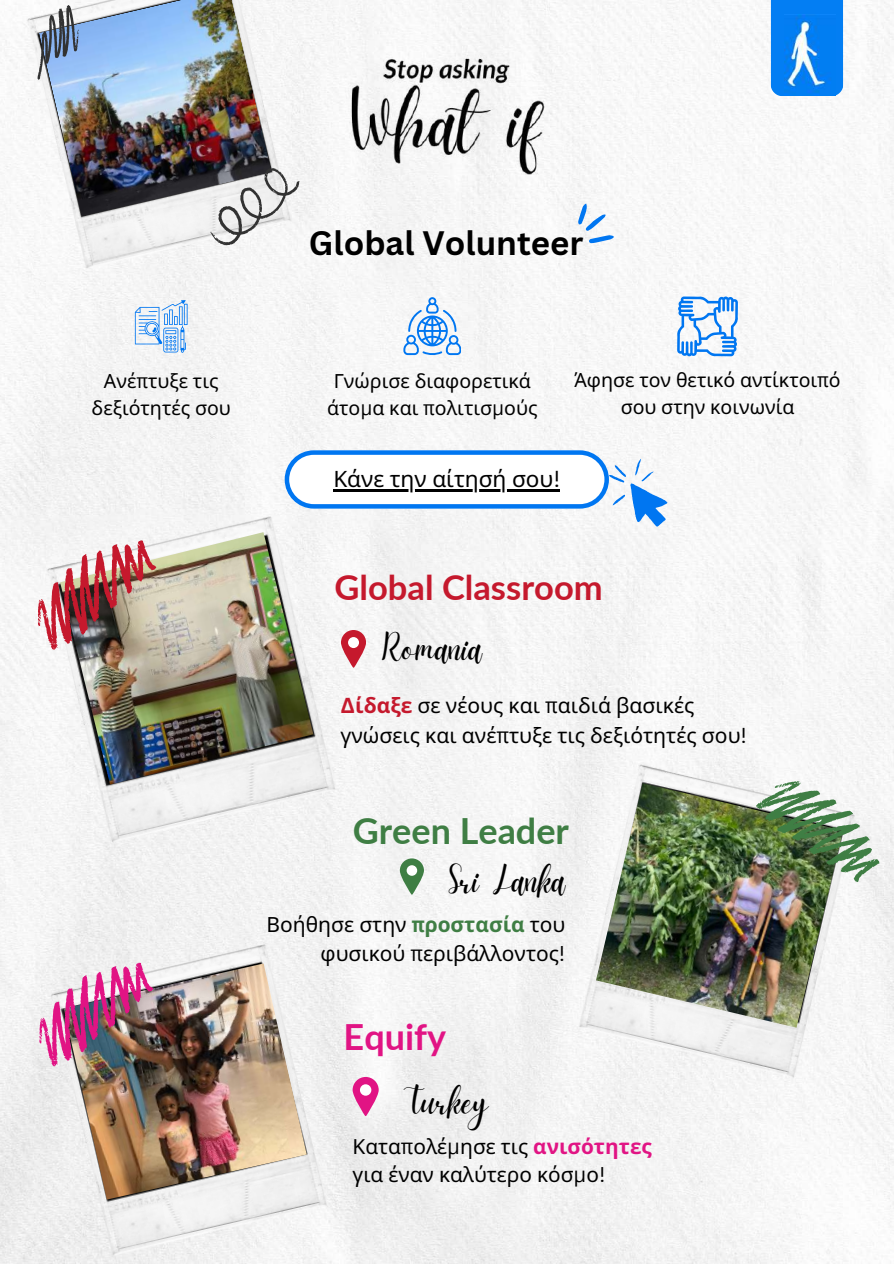
<style>
.page{position:relative;width:894px;height:1264px;background:#fff}
.page>*{position:absolute;margin:0;border:0;box-sizing:border-box;transform-origin:0 0}
.t1{font:38.7px "Daydream";color:#000}
.t2{font:38.55px "Daydream";color:#000}
.t3{font:38.25px "Daydream";color:#000}
.t4{font:700 36px "Lato";color:#3f7e44}
.t5{font:700 36px "Lato";color:#e11484}
.t6{font:700 34.5px "Lato";color:#c5192d}
.t7{font:700 33px "Canva Sans";color:#000}
.t8{font:22.5px "Noto Sans";color:#000}
.t9{font:21px/29.1px "Noto Sans";color:#000}
.t10{font:20.85px/29px "Noto Sans";color:#000;text-align:right}
.t11{font:20.7px/28.8px "Noto Sans";color:#000}
.t12{font:19.5px/27px "Noto Sans";color:#000;text-align:center}
.s1{font-family:"Canva Sans"}
.s2{font-family:"Canva Sans";font-weight:700;color:#c5192d}
.s3{font-weight:700;color:#c5192d}
.s4{font-family:"Canva Sans";font-weight:700;color:#3f7e44}
.s5{font-weight:700;color:#3f7e44}
.s6{font-weight:700;color:#e11484}
</style>
<div class="page">
<div style="left:0;top:0;width:893px;height:1263px;background:#f6f6f6"></div>
<svg style="left:578px;top:204px;width:35px;height:39px"></svg>
<svg style="left:284px;top:450px;width:383px;height:76px"></svg>
<hr style="left:333px;top:489px;width:227px;height:3px;background:#000">
<hr style="left:184px;top:304px;width:3px;height:21px;background:#0076f1">
<svg style="left:135px;top:300px;width:51px;height:53px"></svg>
<svg style="left:403px;top:297px;width:57px;height:59px"></svg>
<svg style="left:677px;top:296px;width:60px;height:60px"></svg>
<img style="left:26px;top:0;width:270px;height:272px">
<img style="left:39px;top:0;width:233px;height:216px">
<svg style="left:210px;top:168px;width:89px;height:77px"></svg>
<svg style="left:18px;top:0;width:77px;height:89px"></svg>
<div style="left:770px;top:0;width:73px;height:96px;background:#037ef3"></div>
<img style="left:784px;top:14px;width:51px;height:81px">
<svg style="left:352px;top:1076px;width:26px;height:40px"></svg>
<div style="left:360px;top:1084px;width:11px;height:11px;background:#fff;border-radius:50%"></div>
<svg style="left:341px;top:630px;width:24px;height:37px"></svg>
<div style="left:348px;top:637px;width:11px;height:11px;background:#fff;border-radius:50%"></div>
<svg style="left:400px;top:858px;width:23px;height:36px"></svg>
<div style="left:406px;top:865px;width:11px;height:10px;background:#fff;border-radius:50%"></div>
<img style="left:308px;top:0;width:276px;height:194px">
<img style="left:46px;top:513px;width:295px;height:332px">
<img style="left:60px;top:532px;width:253px;height:252px">
<img style="left:18px;top:522px;width:149px;height:132px">
<img style="left:576px;top:762px;width:284px;height:319px">
<img style="left:595px;top:783px;width:247px;height:244px">
<img style="left:751px;top:762px;width:142px;height:132px">
<img style="left:50px;top:941px;width:282px;height:317px">
<img style="left:64px;top:963px;width:242px;height:236px">
<img style="left:21px;top:944px;width:143px;height:127px">
<h3 class="t7" style="left:309px;top:220px;width:276px">Global Volunteer</h3>
<p class="t12" style="left:91px;top:367px;width:141px">Ανέ<span class="s1">π</span>τυξε τις δεξιότητές σου</p>
<p class="t12" style="left:327px;top:367px;width:212px">Γνώρισε διαφορετικά άτο<span class="s1">μ</span>α και <span class="s1">π</span>ολιτισ<span class="s1">μ</span>ούς</p>
<p class="t12" style="left:574px;top:366px;width:268px">Άφησε τον θετικό αντίκτοι<span class="s1">π</span>ό σου στην κοινωνία</p>
<p class="t8" style="left:333px;top:463px;width:228px">Κάνε την αίτησή σου<span class="s1">!</span></p>
<h3 class="t6" style="left:334px;top:566px;width:270px">Global Classroom</h3>
<h1 class="t1" style="left:382px;top:626px;width:102px">Romania</h1>
<p class="t9" style="left:340px;top:690px;width:408px"><span class="s2">Δ</span><span class="s3">ίδαξε</span> σε νέους και <span class="s1">π</span>αιδιά βασικές γνώσεις και ανέ<span class="s1">π</span>τυξε τις δεξιότητές σου<span class="s1">!</span></p>
<h3 class="t4" style="left:352px;top:808px;width:218px">Green Leader</h3>
<h2 class="t2" style="left:448px;top:858px;width:118px">Sri Lanka</h2>
<p class="t10" style="left:266px;top:909px;width:300px">Βοήθησε στην <span class="s4">π</span><span class="s5">ροστασία</span> του φυσικού <span class="s1">π</span>εριβάλλοντος<span class="s1">!</span></p>
<h3 class="t5" style="left:343px;top:1014px;width:104px">Equify</h3>
<h3 class="t3" style="left:404px;top:1079px;width:86px">Turkey</h3>
<p class="t11" style="left:352px;top:1131px;width:301px">Κατα<span class="s1">π</span>ολέ<span class="s1">μ</span>ησε τις <span class="s6">ανισότητες </span>για έναν καλύτερο κόσ<span class="s1">μ</span>ο<span class="s1">!</span></p>
</div>
